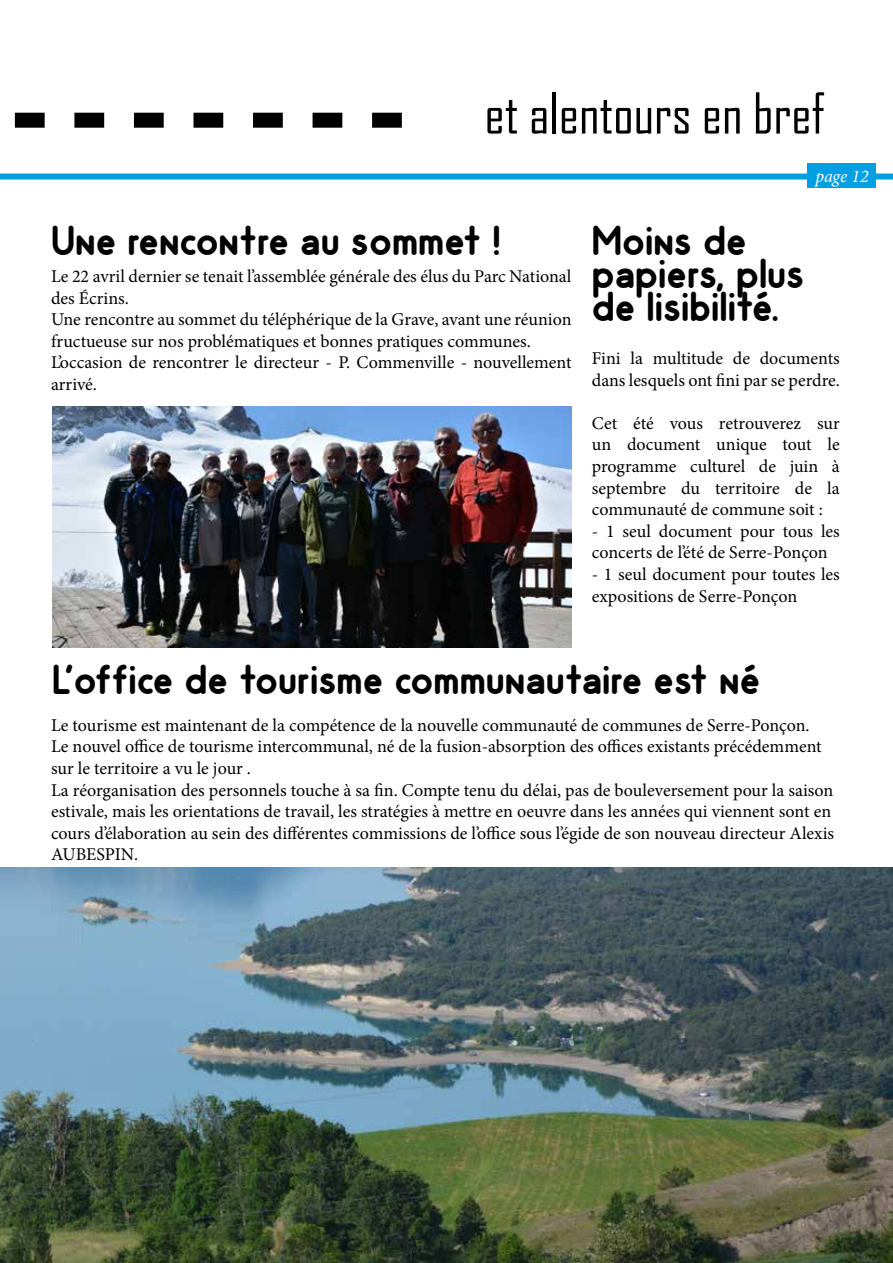
<style>
.page{position:relative;width:893px;height:1263px;background:#fff}
.page>*{position:absolute;margin:0;border:0;box-sizing:border-box;transform-origin:0 0}
.t1{font:54px "Agency FB";color:#000}
.t2{font:700 42px/33px "Odin";color:#000}
.t3{font:18px/21.6px "Minion Pro";color:#000}
.t4{font:italic 18px "Minion Pro";color:#fff}
</style>
<div class="page">
<img style="left:0;top:867px;width:893px;height:396px">
<div style="left:0;top:174px;width:893px;height:6px;background:#009fe3"></div>
<svg style="left:14px;top:113px;width:388px;height:15px"></svg>
<img style="left:52px;top:406px;width:520px;height:242px">
<div style="left:808px;top:163px;width:68px;height:24px;background:#009fe3"></div>
<h1 class="t1" style="left:485px;top:80px;width:341px">et alentours en bref</h1>
<p class="t4" style="left:815px;top:164px;width:55px">page 12</p>
<h2 class="t2" style="left:51px;top:224px;width:451px">Une rencontre au sommet !</h2>
<h2 class="t2" style="left:592px;top:224px;width:214px">Moins de papiers, plus de lisibilité.</h2>
<p class="t3" style="left:592px;top:347px;width:250px">Fini la multitude de documents dans lesquels ont fini par se perdre.</p>
<p class="t3" style="left:592px;top:412px;width:250px;text-align:justify">Cet été vous retrouverez sur un document unique tout le programme culturel de juin à septembre du territoire de la communauté de commune soit :</p>
<p class="t3" style="left:592px;top:520px;width:250px">- 1 seul document pour tous les concerts de l’été de Serre-Ponçon</p>
<p class="t3" style="left:592px;top:563px;width:250px">- 1 seul document pour toutes les expositions de Serre-Ponçon</p>
<p class="t3" style="left:51px;top:266px;width:522px">Le 22 avril dernier se tenait l’assemblée générale des élus du Parc National des Écrins.<br>Une rencontre au sommet du téléphérique de la Grave, avant une réunion fructueuse sur nos problématiques et bonnes pratiques communes.<br>L’occasion de rencontrer le directeur - P. Commenville - nouvellement arrivé.</p>
<h2 class="t2" style="left:52px;top:663px;width:710px">L'office de tourisme communautaire est né</h2>
<p class="t3" style="left:51px;top:714px;width:785px">Le tourisme est maintenant de la compétence de la nouvelle communauté de communes de Serre-Ponçon.<br>Le nouvel office de tourisme intercommunal, né de la fusion-absorption des offices existants précédemment sur le territoire a vu le jour .<br>La réorganisation des personnels touche à sa fin. Compte tenu du délai, pas de bouleversement pour la saison estivale, mais les orientations de travail, les stratégies à mettre en oeuvre dans les années qui viennent sont en cours d’élaboration au sein des différentes commissions de l’office sous l’égide de son nouveau directeur Alexis AUBESPIN.</p>
</div>
